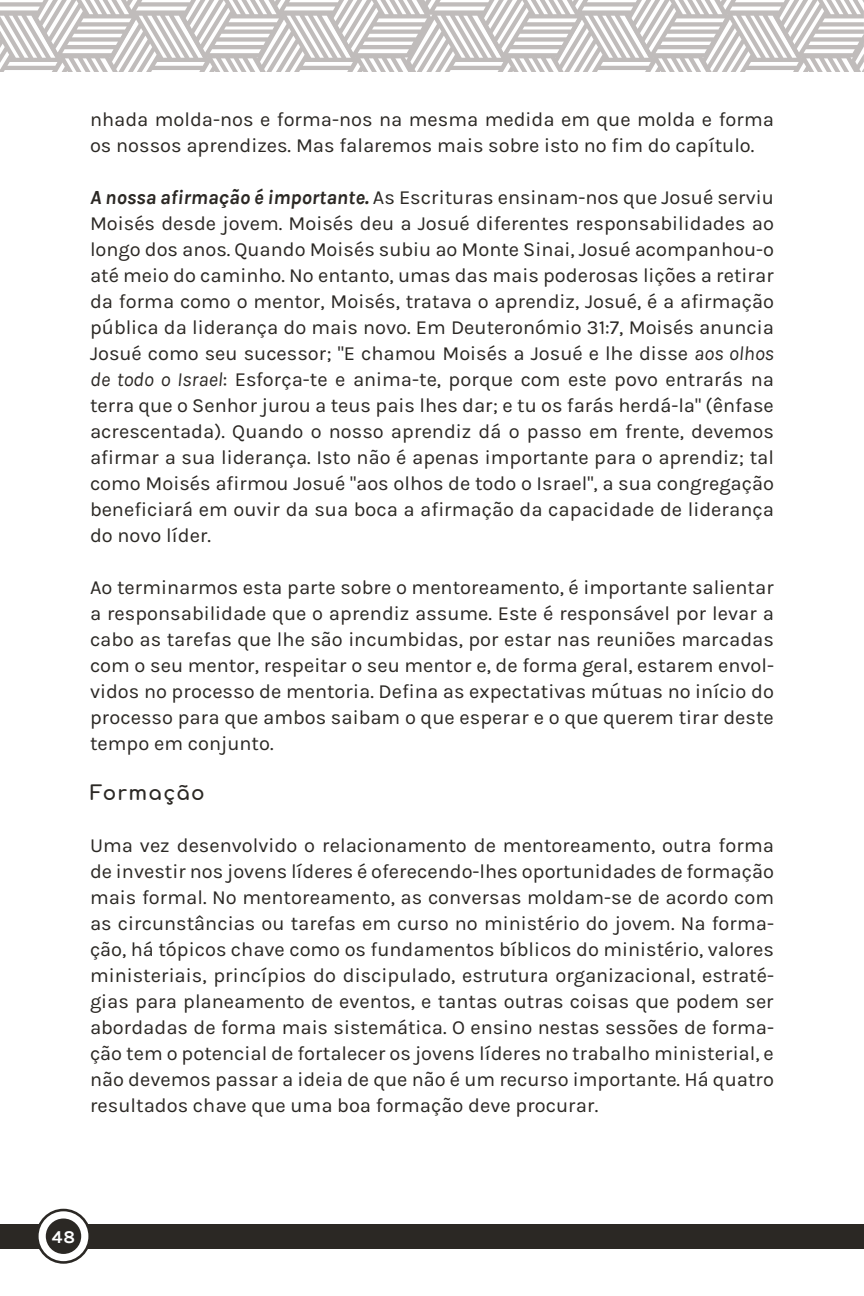
<style>
.page{position:relative;width:864px;height:1296px;background:#fff}
.page>*{position:absolute;margin:0;border:0;box-sizing:border-box;transform-origin:0 0}
.t1{font:20px/26px "Karla";color:#2b2824;text-align:justify}
.t2{font:700 20px "Comfortaa";letter-spacing:.065em;color:#2b2824}
.t3{font:700 18px "Karla";color:#fff}
.s1{font-weight:700;font-style:italic}
.s2{font-family:"Karmilla";font-weight:700}
.s3{font-family:"Karmilla"}
.s4{font-style:italic}
</style>
<div class="page">
<div style="left:0;top:1224px;width:864px;height:24px;background:#2b2824"></div>
<svg style="left:36px;top:1209px;width:55px;height:55px"></svg>
<div style="left:39px;top:1211px;width:49px;height:50px;background:#fff;border-radius:50%"></div>
<div style="left:46px;top:1219px;width:35px;height:35px;background:#2b2824;border-radius:50%"></div>
<svg style="left:0;top:0;width:864px;height:72px"></svg>
<p class="t1" style="left:90px;top:107px;width:685px">nhada molda-nos e forma-nos na mesma medida em que molda e forma os nossos aprendizes. Mas falaremos mais sobre isto no fim do capítulo.</p>
<p class="t1" style="left:90px;top:185px;width:686px"><span class="s1">A nossa afirma</span><span class="s2">ç</span><span class="s1">ão é importante.</span> As Escrituras ensinam-nos que Josué serviu Moisés desde jovem. Moisés deu a Josué diferentes responsabilidades ao longo dos anos. Quando Moisés subiu ao Monte Sinai, Josué acompanhou-o até meio do caminho. No entanto, umas das mais poderosas li<span class="s3">ç</span>ões a retirar da forma como o mentor, Moisés, tratava o aprendiz, Josué, é a afirma<span class="s3">ç</span>ão pública da lideran<span class="s3">ç</span>a do mais novo. Em Deuteronómio 31:7, Moisés anuncia Josué como seu sucessor; "E chamou Moisés a Josué e lhe disse <span class="s4">aos olhos de todo o Israel</span>: Esfor<span class="s3">ç</span>a-te e anima-te, porque com este povo entrarás na terra que o Senhor jurou a teus pais lhes dar; e tu os farás herdá-la" (ênfase acrescentada). Quando o nosso aprendiz dá o passo em frente, devemos afirmar a sua lideran<span class="s3">ç</span>a. Isto não é apenas importante para o aprendiz; tal como Moisés afirmou Josué "aos olhos de todo o Israel", a sua congrega<span class="s3">ç</span>ão beneficiará em ouvir da sua boca a afirma<span class="s3">ç</span>ão da capacidade de lideran<span class="s3">ç</span>a do novo líder.</p>
<p class="t1" style="left:90px;top:575px;width:686px">Ao terminarmos esta parte sobre o mentoreamento, é importante salientar a responsabilidade que o aprendiz assume. Este é responsável por levar a cabo as tarefas que lhe são incumbidas, por estar nas reuniões marcadas com o seu mentor, respeitar o seu mentor e, de forma geral, estarem envol&shy;vidos no processo de mentoria. Defina as expectativas mútuas no início do processo para que ambos saibam o que esperar e o que querem tirar deste tempo em conjunto.</p>
<p class="t2" style="left:90px;top:775px;width:116px">Formação</p>
<p class="t1" style="left:90px;top:833px;width:686px">Uma vez desenvolvido o relacionamento de mentoreamento, outra forma de investir nos jovens líderes é oferecendo-lhes oportunidades de forma<span class="s3">ç</span>ão mais formal. No mentoreamento, as conversas moldam-se de acordo com as circunstâncias ou tarefas em curso no ministério do jovem. Na forma&shy;<span class="s3">ç</span>ão, há tópicos chave como os fundamentos bíblicos do ministério, valores ministeriais, princípios do discipulado, estrutura organizacional, estraté&shy;gias para planeamento de eventos, e tantas outras coisas que podem ser abordadas de forma mais sistemática. O ensino nestas sessões de forma&shy;<span class="s3">ç</span>ão tem o potencial de fortalecer os jovens líderes no trabalho ministerial, e não devemos passar a ideia de que não é um recurso importante. Há quatro resultados chave que uma boa forma<span class="s3">ç</span>ão deve procurar.</p>
<p class="t3" style="left:52px;top:1226px;width:25px">48</p>
</div>
